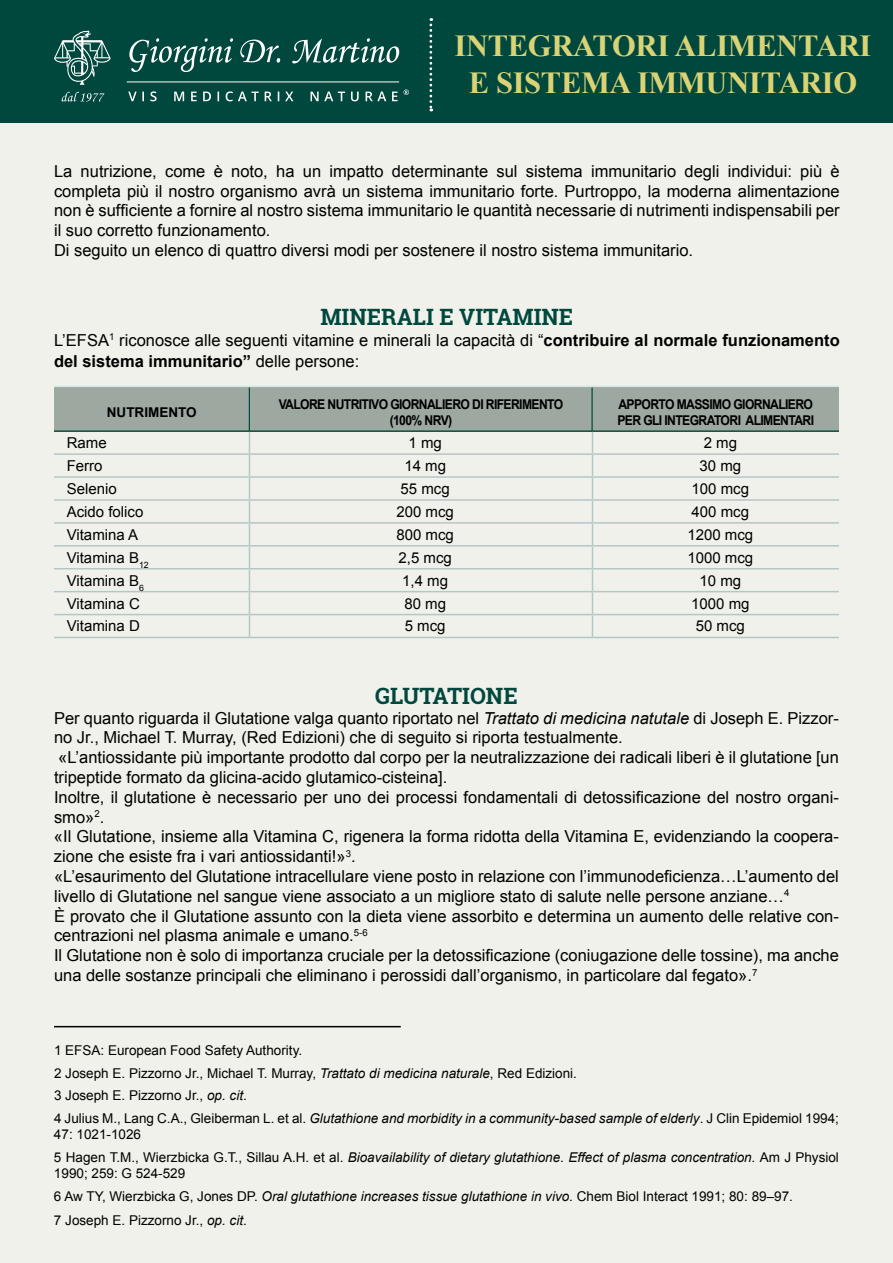
<style>
.page{position:relative;width:893px;height:1263px;background:#fff}
.page>*{position:absolute;margin:0;border:0;box-sizing:border-box;transform-origin:0 0}
.t1{font:700 30.6px/36.6px "Times New Roman";letter-spacing:-.01em;color:#d9d375;text-align:center}
.t2{font:700 22.5px "Roboto Slab";color:#00483e}
.t3{font:16.5px/19.8px "Arial";color:#000}
.t4{font:15px "Arial";color:#000}
.t5{font:13.5px/22.5px "Arial";color:#000}
.t6{font:italic 13.5px/22.5px "Arial";color:#000}
.t7{font:700 13.5px/16.2px "Arial";letter-spacing:-.05em;color:#000;text-align:center;scale:.9 1}
.t8{font:700 13.5px "Arial";color:#000}
.s1{font-weight:700}
.s2{font-style:italic}
.s3{font-style:normal}
</style>
<div class="page">
<div style="left:0;top:123px;width:893px;height:1140px;background:#f0f1ea"></div>
<div style="left:0;top:0;width:893px;height:123px;background:#00483e"></div>
<svg style="left:429px;top:18px;width:3px;height:93px"></svg>
<svg style="left:129px;top:38px;width:104px;height:34px"></svg>
<svg style="left:240px;top:40px;width:40px;height:23px"></svg>
<svg style="left:292px;top:38px;width:107px;height:25px"></svg>
<svg style="left:54px;top:31px;width:57px;height:54px"></svg>
<svg style="left:62px;top:92px;width:43px;height:10px"></svg>
<hr style="left:127px;top:82px;width:272px;height:1px;background:#fff">
<svg style="left:403px;top:89px;width:6px;height:6px"></svg>
<svg style="left:128px;top:91px;width:269px;height:10px"></svg>
<hr style="left:54px;top:1026px;width:347px;height:1px;background:#000">
<svg style="left:54px;top:386px;width:785px;height:251px;background:#dee2db"></svg>
<hr style="left:54px;top:637px;width:195px;height:1px;background:#c1d2db">
<hr style="left:249px;top:637px;width:343px;height:1px;background:#c1d2db">
<hr style="left:592px;top:637px;width:247px;height:1px;background:#c1d2db">
<hr style="left:54px;top:430px;width:195px;height:2px;background:#0e553f">
<hr style="left:249px;top:430px;width:343px;height:2px;background:#0e553f">
<hr style="left:592px;top:430px;width:247px;height:2px;background:#0e553f">
<hr style="left:249px;top:388px;width:1px;height:43px;background:#00483e">
<hr style="left:591px;top:388px;width:2px;height:43px;background:#00483e">
<h1 class="t1" style="left:455px;top:27px;width:418px">INTEGRATORI ALIMENTARI<br>E SISTEMA IMMUNITARIO</h1>
<p class="t3" style="left:54px;top:161px;width:787px">La nutrizione, come è noto, ha un impatto determinante sul sistema immunitario degli individui: più è completa più il nostro organismo avrà un sistema immunitario forte. Purtroppo, la moderna alimentazione non è sufficiente a fornire al nostro sistema immunitario le quantità necessarie di nutrimenti indispensabili per il suo corretto funzionamento.<br>Di seguito un elenco di quattro diversi modi per sostenere il nostro sistema immunitario.</p>
<h2 class="t2" style="left:320px;top:301px;width:254px">MINERALI E VITAMINE</h2>
<p class="t3" style="left:54px;top:330px;width:787px;line-height:21px">L’EFSA<sup>1</sup> riconosce alle seguenti vitamine e minerali la capacità di “<span class="s1">contribuire al normale funzionamento del sistema immunitario”</span> delle persone:</p>
<p class="t8" style="left:107px;top:403px;width:91px">NUTRIMENTO</p>
<p class="t7" style="left:279px;top:397px;width:318px">VALORE NUTRITIVO GIORNALIERO DI RIFERIMENTO (100% NRV)</p>
<p class="t7" style="left:617px;top:397px;width:220px;text-align:left">APPORTO MASSIMO GIORNALIERO<br>PER GLI INTEGRATORI ALIMENTARI</p>
<p class="t4" style="left:67px;top:433px;width:42px">Rame</p>
<p class="t4" style="left:409px;top:433px;width:35px">1 mg</p>
<p class="t4" style="left:704px;top:433px;width:35px">2 mg</p>
<p class="t4" style="left:67px;top:456px;width:37px">Ferro</p>
<p class="t4" style="left:404px;top:456px;width:43px">14 mg</p>
<p class="t4" style="left:699px;top:456px;width:43px">30 mg</p>
<p class="t4" style="left:67px;top:479px;width:52px">Selenio</p>
<p class="t4" style="left:401px;top:479px;width:51px">55 mcg</p>
<p class="t4" style="left:692px;top:479px;width:59px">100 mcg</p>
<p class="t4" style="left:67px;top:502px;width:78px">Acido folico</p>
<p class="t4" style="left:396px;top:502px;width:59px">200 mcg</p>
<p class="t4" style="left:692px;top:502px;width:59px">400 mcg</p>
<p class="t4" style="left:67px;top:525px;width:73px">Vitamina A</p>
<p class="t4" style="left:396px;top:525px;width:59px">800 mcg</p>
<p class="t4" style="left:687px;top:525px;width:67px">1200 mcg</p>
<p class="t4" style="left:67px;top:548px;width:83px">Vitamina B<sub>12</sub></p>
<p class="t4" style="left:399px;top:548px;width:55px">2,5 mcg</p>
<p class="t4" style="left:687px;top:548px;width:67px">1000 mcg</p>
<p class="t4" style="left:67px;top:570px;width:79px">Vitamina B<sub>6</sub></p>
<p class="t4" style="left:402px;top:570px;width:47px">1,4 mg</p>
<p class="t4" style="left:699px;top:570px;width:43px">10 mg</p>
<p class="t4" style="left:67px;top:593px;width:75px">Vitamina C</p>
<p class="t4" style="left:404px;top:593px;width:43px">80 mg</p>
<p class="t4" style="left:691px;top:593px;width:60px">1000 mg</p>
<p class="t4" style="left:67px;top:616px;width:75px">Vitamina D</p>
<p class="t4" style="left:405px;top:616px;width:42px">5 mcg</p>
<p class="t4" style="left:696px;top:616px;width:51px">50 mcg</p>
<h2 class="t2" style="left:375px;top:680px;width:144px">GLUTATIONE</h2>
<p class="t3" style="left:54px;top:708px;width:786px">Per quanto riguarda il Glutatione valga quanto riportato nel <span class="s2">Trattato di medicina natutale</span> di Joseph E. Pizzor&shy;no Jr., Michael T. Murray, (Red Edizioni) che di seguito si riporta testualmente.<br>«L’antiossidante più importante prodotto dal corpo per la neutralizzazione dei radicali liberi è il glutatione [un tripeptide formato da glicina-acido glutamico-cisteina].<br>Inoltre, il glutatione è necessario per uno dei processi fondamentali di detossificazione del nostro organi&shy;smo»<sup>2</sup>.<br>«Il Glutatione, insieme alla Vitamina C, rigenera la forma ridotta della Vitamina E, evidenziando la coopera&shy;zione che esiste fra i vari antiossidanti!»<sup>3</sup>.<br>«L’esaurimento del Glutatione intracellulare viene posto in relazione con l’immunodeficienza…L’aumento del livello di Glutatione nel sangue viene associato a un migliore stato di salute nelle persone anziane…<sup>4<br></sup>È provato che il Glutatione assunto con la dieta viene assorbito e determina un aumento delle relative con&shy;centrazioni nel plasma animale e umano.<sup>5-6<br></sup>Il Glutatione non è solo di importanza cruciale per la detossificazione (coniugazione delle tossine), ma anche una delle sostanze principali che eliminano i perossidi dall’organismo, in particolare dal fegato».<sup>7</sup></p>
<p class="t5" style="left:54px;top:1039px;width:786px">1 EFSA: European Food Safety Authority.<br>2 Joseph E. Pizzorno Jr., Michael T. Murray, <span class="s2">Trattato di medicina naturale</span>, Red Edizioni.<br>3 Joseph E. Pizzorno Jr., <span class="s2">op. cit</span>.<br>4 Julius M., Lang C.A., Gleiberman L. et al. <span class="s2">Glutathione and morbidity in a community-based sample of elderly</span>. J Clin Epidemiol 1994;</p>
<p class="t6" style="left:54px;top:1123px;width:786px"><span class="s3">47: 1021-1026<br>5 Hagen T.M., Wierzbicka G.T., Sillau A.H. et al.</span> Bioavailability of dietary glutathione. Effect of plasma concentration. <span class="s3">Am J Physiol</span></p>
<p class="t5" style="left:54px;top:1162px;width:740px">1990; 259: G 524-529<br>6 Aw TY, Wierzbicka G, Jones DP. <span class="s2">Oral glutathione increases tissue glutathione in vivo</span>. Chem Biol Interact 1991; 80: 89–97.</p>
<p class="t5" style="left:54px;top:1209px;width:194px">7 Joseph E. Pizzorno Jr., <span class="s2">op. cit</span>.</p>
</div>
